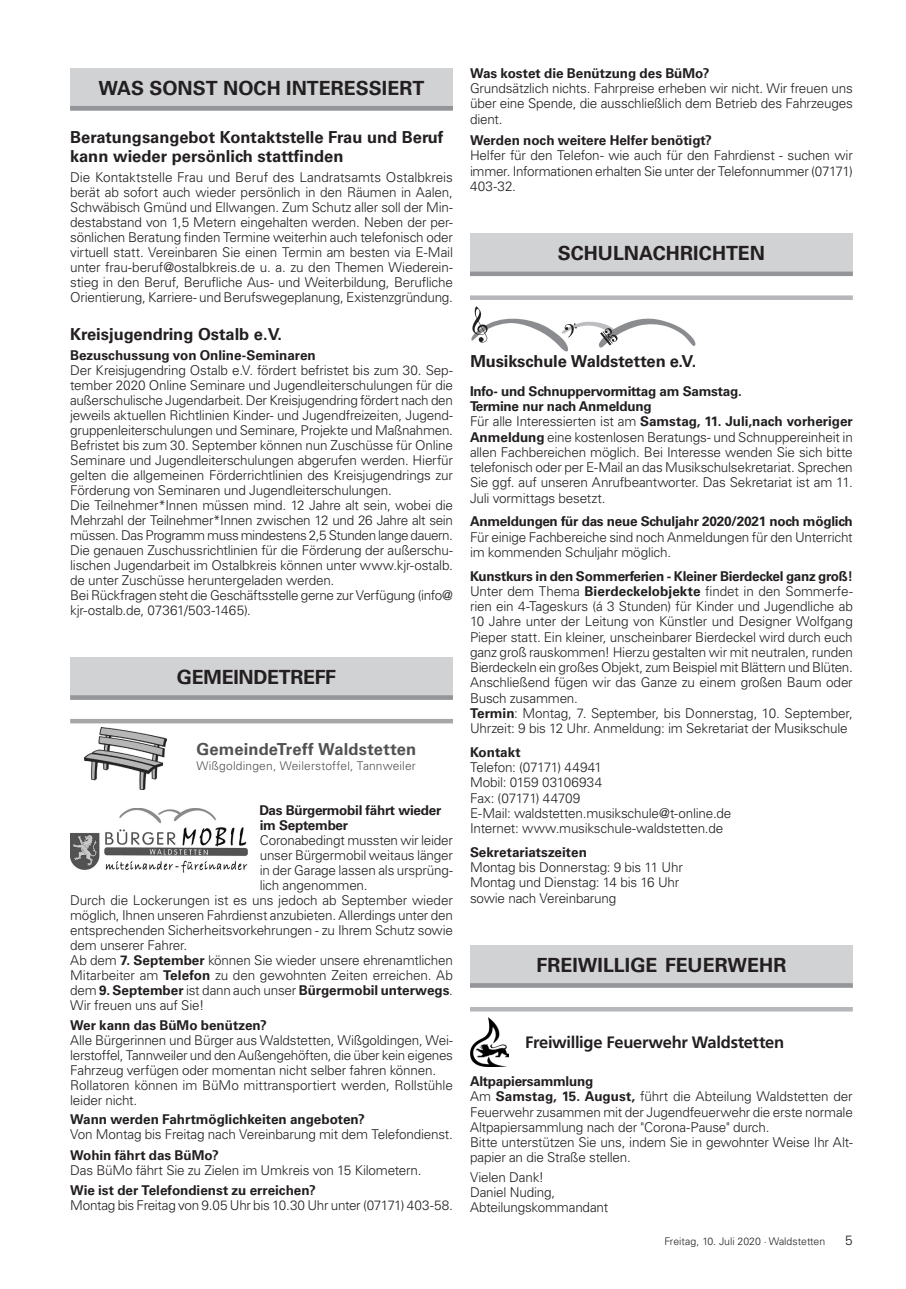
<style>
.page{position:relative;width:906px;height:1289px;background:#fff}
.page>*{position:absolute;margin:0;border:0;box-sizing:border-box;transform-origin:0 0}
.t1{font:700 19.5px "Univers LT";color:#231f20}
.t2{font:700 16.5px/19.5px "Univers LT";color:#231f20}
.t3{font:700 16.5px "Frutiger";letter-spacing:-.02em;color:#231f20}
.t4{font:700 16.5px "Univers LT";letter-spacing:.01em;color:#525254}
.t5{font:300 13.5px/15.3px "Univers LT";letter-spacing:-.015em;color:#231f20}
.t6{font:700 13.5px/15px "Univers LT";letter-spacing:-.005em;color:#231f20}
.t7{font:300 12px "Univers LT";letter-spacing:.015em;color:#525254}
.t8{font:300 10.5px "Univers LT";color:#231f20}
.s1{font-weight:700}
.s2{font-weight:300}
</style>
<div class="page">
<div style="left:70px;top:68px;width:383px;height:42px;background:#d1d2d4"></div>
<hr style="left:70px;top:106px;width:383px;height:4px;background:#939598">
<div style="left:70px;top:657px;width:383px;height:42px;background:#d1d2d4"></div>
<svg style="left:70px;top:695px;width:383px;height:4px;background:#97999c"></svg>
<img style="left:84px;top:727px;width:82px;height:62px">
<hr style="left:70px;top:719px;width:383px;height:4px;background:#a7a7a7">
<img style="left:70px;top:808px;width:177px;height:64px">
<div style="left:470px;top:233px;width:383px;height:43px;background:#d1d2d4"></div>
<div style="left:470px;top:271px;width:383px;height:5px;background:#939598"></div>
<div style="left:470px;top:295px;width:383px;height:5px;background:#b6b7bb"></div>
<svg style="left:471px;top:306px;width:224px;height:45px"></svg>
<div style="left:470px;top:945px;width:383px;height:42px;background:#d1d2d4"></div>
<hr style="left:470px;top:983px;width:383px;height:4px;background:#939598">
<hr style="left:470px;top:1007px;width:383px;height:4px;background:#b6b7bb">
<img style="left:470px;top:1017px;width:38px;height:49px">
<h1 class="t1" style="left:98px;top:76px;width:327px">WAS SONST NOCH INTERESSIERT</h1>
<p class="t2" style="left:70px;top:127px;width:375px">Beratungsangebot Kontaktstelle Frau und Beruf kann wieder persönlich stattfinden</p>
<p class="t5" style="left:70px;top:169px;width:384px;text-align:justify">Die Kontaktstelle Frau und Beruf des Landratsamts Ostalbkreis berät ab sofort auch wieder persönlich in den Räumen in Aalen, Schwäbisch Gmünd und Ellwangen. Zum Schutz aller soll der Min&shy;destabstand von 1,5 Metern eingehalten werden. Neben der per&shy;sönlichen Beratung finden Termine weiterhin auch telefonisch oder virtuell statt. Vereinbaren Sie einen Termin am besten via E-Mail unter frau-beruf@ostalbkreis.de u. a. zu den Themen Wiederein&shy;stieg in den Beruf, Berufliche Aus- und Weiterbildung, Berufliche Orientierung, Karriere- und Berufswegeplanung, Existenzgründung.</p>
<p class="t2" style="left:70px;top:325px;width:213px">Kreisjugendring Ostalb e.V.</p>
<p class="t6" style="left:70px;top:347px;width:247px">Bezuschussung von Online-Seminaren</p>
<p class="t5" style="left:70px;top:362px;width:384px">Der Kreisjugendring Ostalb e.V. fördert befristet bis zum 30. Sep&shy;tember 2020 Online Seminare und Jugendleiterschulungen für die außerschulische Jugendarbeit. Der Kreisjugendring fördert nach den jeweils aktuellen Richtlinien Kinder- und Jugendfreizeiten, Jugend&shy;gruppenleiterschulungen und Seminare, Projekte und Maßnahmen.<br>Befristet bis zum 30. September können nun Zuschüsse für Online Seminare und Jugendleiterschulungen abgerufen werden. Hierfür gelten die allgemeinen Förderrichtlinien des Kreisjugendrings zur Förderung von Seminaren und Jugendleiterschulungen.<br>Die Teilnehmer*Innen müssen mind. 12 Jahre alt sein, wobei die Mehrzahl der Teilnehmer*Innen zwischen 12 und 26 Jahre alt sein müssen. Das Programm muss mindestens 2,5 Stunden lange dauern.<br>Die genauen Zuschussrichtlinien für die Förderung der außerschu&shy;lischen Jugendarbeit im Ostalbkreis können unter www.kjr-ostalb. de unter Zuschüsse heruntergeladen werden.<br>Bei Rückfragen steht die Geschäftsstelle gerne zur Verfügung (info@ kjr-ostalb.de, 07361/503-1465).</p>
<h1 class="t1" style="left:177px;top:665px;width:161px">GEMEINDETREFF</h1>
<p class="t4" style="left:196px;top:739px;width:221px">GemeindeTreff Waldstetten</p>
<p class="t7" style="left:196px;top:758px;width:221px">Wißgoldingen, Weilerstoffel, Tannweiler</p>
<p class="t6" style="left:259px;top:802px;width:183px">Das Bürgermobil fährt wieder im September</p>
<p class="t5" style="left:260px;top:832px;width:195px">Coronabedingt mussten wir leider</p>
<p class="t5" style="left:260px;top:847px;width:195px">unser Bürgermobil weitaus länger</p>
<p class="t5" style="left:260px;top:862px;width:195px">in der Garage lassen als ursprüng-</p>
<p class="t5" style="left:260px;top:877px;width:109px">lich angenommen.</p>
<p class="t5" style="left:70px;top:892px;width:384px">Durch die Lockerungen ist es uns jedoch ab September wieder</p>
<p class="t5" style="left:70px;top:907px;width:384px">möglich, Ihnen unseren Fahrdienst anzubieten. Allerdings unter den</p>
<p class="t5" style="left:70px;top:922px;width:384px">entsprechenden Sicherheitsvorkehrungen - zu Ihrem Schutz sowie</p>
<p class="t5" style="left:70px;top:937px;width:119px">dem unserer Fahrer.</p>
<p class="t5" style="left:70px;top:952px;width:384px">Ab dem <span class="s1">7. September</span> können Sie wieder unsere ehrenamtlichen</p>
<p class="t5" style="left:70px;top:967px;width:384px">Mitarbeiter am <span class="s1">Telefon</span> zu den gewohnten Zeiten erreichen. Ab</p>
<p class="t6" style="left:70px;top:982px;width:384px"><span class="s2">dem</span> 9. September <span class="s2">ist dann auch unser</span> Bürgermobil unterwegs<span class="s2">.</span></p>
<p class="t5" style="left:70px;top:997px;width:136px">Wir freuen uns auf Sie!</p>
<p class="t6" style="left:70px;top:1017px;width:198px">Wer kann das BüMo benützen?</p>
<p class="t5" style="left:70px;top:1032px;width:384px">Alle Bürgerinnen und Bürger aus Waldstetten, Wißgoldingen, Wei&shy;lerstoffel, Tannweiler und den Außengehöften, die über kein eigenes Fahrzeug verfügen oder momentan nicht selber fahren können.<br>Rollatoren können im BüMo mittransportiert werden, Rollstühle leider nicht.</p>
<p class="t6" style="left:70px;top:1112px;width:296px">Wann werden Fahrtmöglichkeiten angeboten?</p>
<p class="t5" style="left:70px;top:1126px;width:384px">Von Montag bis Freitag nach Vereinbarung mit dem Telefondienst.</p>
<p class="t6" style="left:70px;top:1147px;width:150px">Wohin fährt das BüMo?</p>
<p class="t5" style="left:70px;top:1161px;width:353px">Das BüMo fährt Sie zu Zielen im Umkreis von 15 Kilometern.</p>
<p class="t6" style="left:70px;top:1182px;width:247px">Wie ist der Telefondienst zu erreichen?</p>
<p class="t5" style="left:70px;top:1197px;width:384px">Montag bis Freitag von 9.05 Uhr bis 10.30 Uhr unter (07171) 403-58.</p>
<p class="t6" style="left:470px;top:66px;width:241px">Was kostet die Benützung des BüMo?</p>
<p class="t5" style="left:470px;top:81px;width:384px;text-align:justify">Grundsätzlich nichts. Fahrpreise erheben wir nicht. Wir freuen uns über eine Spende, die ausschließlich dem Betrieb des Fahrzeuges dient.</p>
<p class="t6" style="left:470px;top:133px;width:243px">Werden noch weitere Helfer benötigt?</p>
<p class="t5" style="left:470px;top:148px;width:384px;text-align:justify">Helfer für den Telefon- wie auch für den Fahrdienst - suchen wir immer. Informationen erhalten Sie unter der Telefonnummer (07171)<br>403-32.</p>
<h1 class="t1" style="left:558px;top:242px;width:209px">SCHULNACHRICHTEN</h1>
<p class="t2" style="left:470px;top:351px;width:227px">Musikschule Waldstetten e.V.</p>
<p class="t5" style="left:470px;top:383px;width:384px"><span class="s1">Info- und Schnuppervormittag am Samstag.<br>Termine nur nach Anmeldung<br></span>Für alle Interessierten ist am <span class="s1">Samstag, 11. Juli,nach vorheriger Anmeldung</span> eine kostenlosen Beratungs- und Schnuppereinheit in allen Fachbereichen möglich. Bei Interesse wenden Sie sich bitte telefonisch oder per E-Mail an das Musikschulsekretariat. Sprechen Sie ggf. auf unseren Anrufbeantworter. Das Sekretariat ist am 11.<br>Juli vormittags besetzt.</p>
<p class="t6" style="left:470px;top:514px;width:384px">Anmeldungen für das neue Schuljahr 2020/2021 noch möglich</p>
<p class="t5" style="left:470px;top:529px;width:384px">Für einige Fachbereiche sind noch Anmeldungen für den Unterricht im kommenden Schuljahr möglich.</p>
<p class="t5" style="left:470px;top:568px;width:384px"><span class="s1">Kunstkurs in den Sommerferien - Kleiner Bierdeckel ganz groß!<br></span>Unter dem Thema <span class="s1">Bierdeckelobjekte</span> findet in den Sommerfe&shy;rien ein 4-Tageskurs (á 3 Stunden) für Kinder und Jugendliche ab 10 Jahre unter der Leitung von Künstler und Designer Wolfgang Pieper statt. Ein kleiner, unscheinbarer Bierdeckel wird durch euch ganz groß rauskommen! Hierzu gestalten wir mit neutralen, runden Bierdeckeln ein großes Objekt, zum Beispiel mit Blättern und Blüten.<br>Anschließend fügen wir das Ganze zu einem großen Baum oder Busch zusammen.<br><span class="s1">Termin</span>: Montag, 7. September, bis Donnerstag, 10. September, Uhrzeit: 9 bis 12 Uhr. Anmeldung: im Sekretariat der Musikschule</p>
<p class="t6" style="left:470px;top:744px;width:52px">Kontakt</p>
<p class="t5" style="left:470px;top:759px;width:263px">Telefon: (07171) 44941<br>Mobil: 0159 03106934<br>Fax: (07171) 44709<br>E-Mail: waldstetten.musikschule@t-online.de<br>Internet: www.musikschule-waldstetten.de</p>
<p class="t6" style="left:470px;top:844px;width:118px">Sekretariatszeiten</p>
<p class="t5" style="left:470px;top:859px;width:214px">Montag bis Donnerstag: 9 bis 11 Uhr<br>Montag und Dienstag: 14 bis 16 Uhr sowie nach Vereinbarung</p>
<h1 class="t1" style="left:536px;top:953px;width:251px">FREIWILLIGE FEUERWEHR</h1>
<p class="t3" style="left:525px;top:1032px;width:260px">Freiwillige Feuerwehr Waldstetten</p>
<p class="t5" style="left:470px;top:1073px;width:384px"><span class="s1">Altpapiersammlung<br></span>Am <span class="s1">Samstag, 15. August,</span> führt die Abteilung Waldstetten der Feuerwehr zusammen mit der Jugendfeuerwehr die erste normale Altpapiersammlung nach der "Corona-Pause" durch.<br>Bitte unterstützen Sie uns, indem Sie in gewohnter Weise Ihr Alt&shy;papier an die Straße stellen.</p>
<p class="t5" style="left:470px;top:1169px;width:140px">Vielen Dank!<br>Daniel Nuding,<br>Abteilungskommandant</p>
<p class="t8" style="left:664px;top:1234px;width:162px">Freitag, 10. Juli 2020 · Waldstetten</p>
<p class="t5" style="left:845px;top:1232px;width:9px">5</p>
</div>
